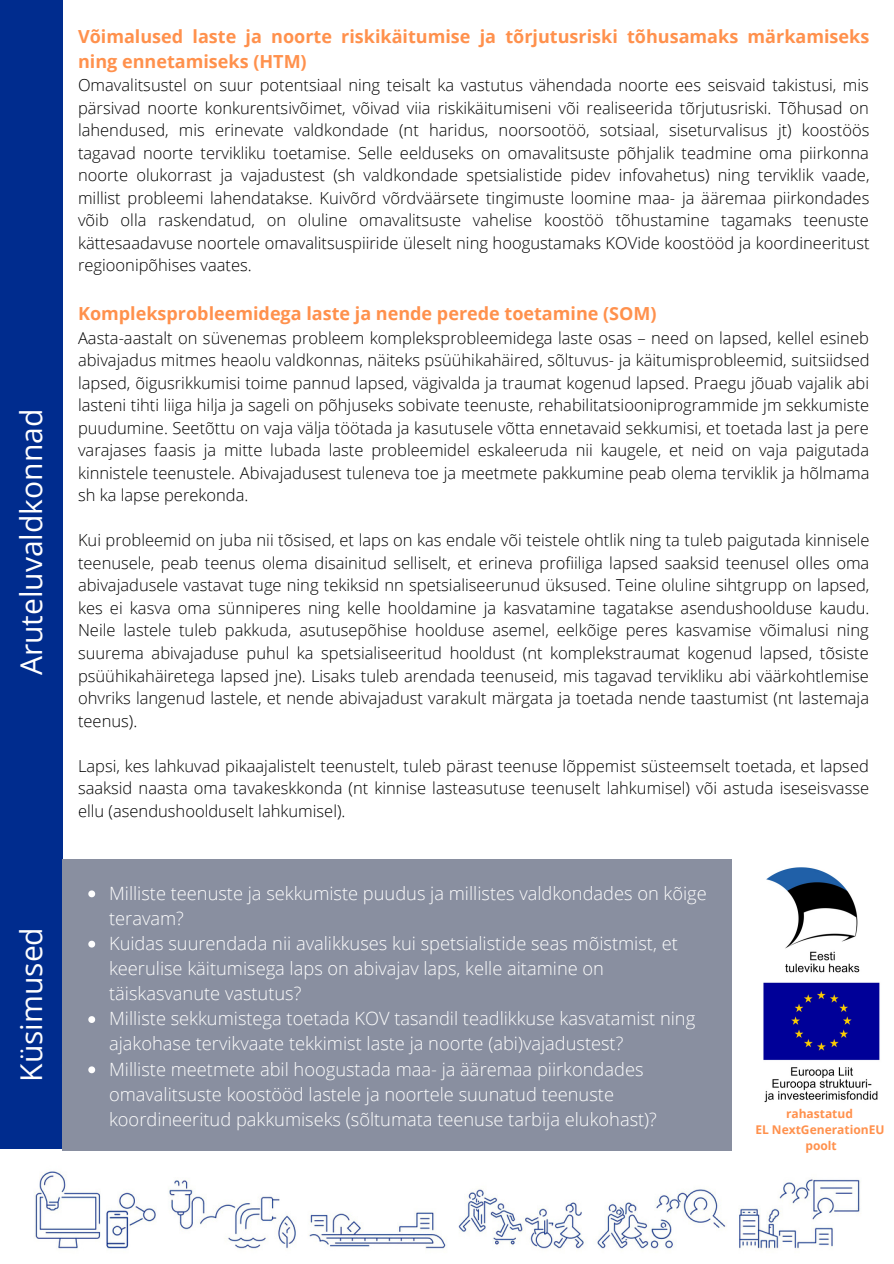
<style>
.page{position:relative;width:894px;height:1264px;background:#fff}
.page>*{position:absolute;margin:0;border:0;box-sizing:border-box;transform-origin:0 0}
.t1{font:30px "Open Sans";color:#fff}
.t2{font:30px "Open Sans";color:#fefefe}
.t3{font:300 18.3px/25px "Open Sans";color:#fefefe}
.t4{font:700 18px/24.8px "Open Sans";color:#ff914d}
.t5{font:300 16.5px/22.5px "Open Sans";color:#000;text-align:justify}
.t6{font:700 12px "Open Sans";color:#ff914d}
</style>
<div class="page">
<img style="left:34px;top:1149px;width:826px;height:101px">
<div style="left:0;top:0;width:63px;height:1149px;background:#002c8e"></div>
<div style="left:63px;top:859px;width:668px;height:291px;background:#898fa0"></div>
<img style="left:763px;top:867px;width:117px;height:236px">
<svg style="left:88px;top:890px;width:7px;height:7px"></svg>
<svg style="left:88px;top:940px;width:7px;height:7px"></svg>
<svg style="left:88px;top:1016px;width:7px;height:6px"></svg>
<svg style="left:88px;top:1066px;width:7px;height:7px"></svg>
<p class="t1" style="left:10px;top:675px;width:268px;rotate:-90deg">Aruteluvaldkonnad</p>
<p class="t2" style="left:10px;top:1081px;width:156px;rotate:-90deg">Küsimused</p>
<p class="t4" style="left:78px;top:23px;width:792px">Võimalused laste ja noorte riskikäitumise ja tõrjutusriski tõhusamaks märkamiseks ning ennetamiseks (HTM)</p>
<p class="t5" style="left:78px;top:74px;width:793px">Omavalitsustel on suur potentsiaal ning teisalt ka vastutus vähendada noorte ees seisvaid takistusi, mis pärsivad noorte konkurentsivõimet, võivad viia riskikäitumiseni või realiseerida tõrjutusriski. Tõhusad on lahendused, mis erinevate valdkondade (nt haridus, noorsootöö, sotsiaal, siseturvalisus jt) koostöös tagavad noorte tervikliku toetamise. Selle eelduseks on omavalitsuste põhjalik teadmine oma piirkonna noorte olukorrast ja vajadustest (sh valdkondade spetsialistide pidev infovahetus) ning terviklik vaade, millist probleemi lahendatakse. Kuivõrd võrdväärsete tingimuste loomine maa- ja ääremaa piirkondades võib olla raskendatud, on oluline omavalitsuste vahelise koostöö tõhustamine tagamaks teenuste kättesaadavuse noortele omavalitsuspiiride üleselt ning hoogustamaks KOVide koostööd ja koordineeritust regioonipõhises vaates.</p>
<p class="t4" style="left:78px;top:300px;width:580px">Kompleksprobleemidega laste ja nende perede toetamine (SOM)</p>
<p class="t5" style="left:78px;top:326px;width:792px">Aasta-aastalt on süvenemas probleem kompleksprobleemidega laste osas – need on lapsed, kellel esineb abivajadus mitmes heaolu valdkonnas, näiteks psüühikahäired, sõltuvus- ja käitumisprobleemid, suitsiidsed lapsed, õigusrikkumisi toime pannud lapsed, vägivalda ja traumat kogenud lapsed. Praegu jõuab vajalik abi lasteni tihti liiga hilja ja sageli on põhjuseks sobivate teenuste, rehabilitatsiooniprogrammide jm sekkumiste puudumine. Seetõttu on vaja välja töötada ja kasutusele võtta ennetavaid sekkumisi, et toetada last ja pere varajases faasis ja mitte lubada laste probleemidel eskaleeruda nii kaugele, et neid on vaja paigutada kinnistele teenustele. Abivajadusest tuleneva toe ja meetmete pakkumine peab olema terviklik ja hõlmama sh ka lapse perekonda.</p>
<p class="t5" style="left:78px;top:528px;width:792px">Kui probleemid on juba nii tõsised, et laps on kas endale või teistele ohtlik ning ta tuleb paigutada kinnisele teenusele, peab teenus olema disainitud selliselt, et erineva profiiliga lapsed saaksid teenusel olles oma abivajadusele vastavat tuge ning tekiksid nn spetsialiseerunud üksused. Teine oluline sihtgrupp on lapsed, kes ei kasva oma sünniperes ning kelle hooldamine ja kasvatamine tagatakse asendushoolduse kaudu.<br>Neile lastele tuleb pakkuda, asutusepõhise hoolduse asemel, eelkõige peres kasvamise võimalusi ning suurema abivajaduse puhul ka spetsialiseeritud hooldust (nt komplekstraumat kogenud lapsed, tõsiste psüühikahäiretega lapsed jne). Lisaks tuleb arendada teenuseid, mis tagavad tervikliku abi väärkohtlemise ohvriks langenud lastele, et nende abivajadust varakult märgata ja toetada nende taastumist (nt lastemaja teenus).</p>
<p class="t5" style="left:78px;top:754px;width:792px">Lapsi, kes lahkuvad pikaajalistelt teenustelt, tuleb pärast teenuse lõppemist süsteemselt toetada, et lapsed saaksid naasta oma tavakeskkonda (nt kinnise lasteasutuse teenuselt lahkumisel) või astuda iseseisvasse ellu (asendushoolduselt lahkumisel).</p>
<p class="t3" style="left:109px;top:880px;width:599px">Milliste teenuste ja sekkumiste puudus ja millistes valdkondades on kõige teravam?</p>
<p class="t3" style="left:109px;top:930px;width:570px">Kuidas suurendada nii avalikkuses kui spetsialistide seas mõistmist, et keerulise käitumisega laps on abivajav laps, kelle aitamine on täiskasvanute vastutus?</p>
<p class="t3" style="left:109px;top:1005px;width:587px">Milliste sekkumistega toetada KOV tasandil teadlikkuse kasvatamist ning ajakohase tervikvaate tekkimist laste ja noorte (abi)vajadustest?</p>
<p class="t3" style="left:109px;top:1055px;width:549px">Milliste meetmete abil hoogustada maa- ja ääremaa piirkondades omavalitsuste koostööd lastele ja noortele suunatud teenuste koordineeritud pakkumiseks (sõltumata teenuse tarbija elukohast)?</p>
<p class="t6" style="left:785px;top:1104px;width:68px">rahastatud</p>
<p class="t6" style="left:755px;top:1120px;width:131px">EL NextGenerationEU</p>
<p class="t6" style="left:805px;top:1136px;width:33px">poolt</p>
</div>
